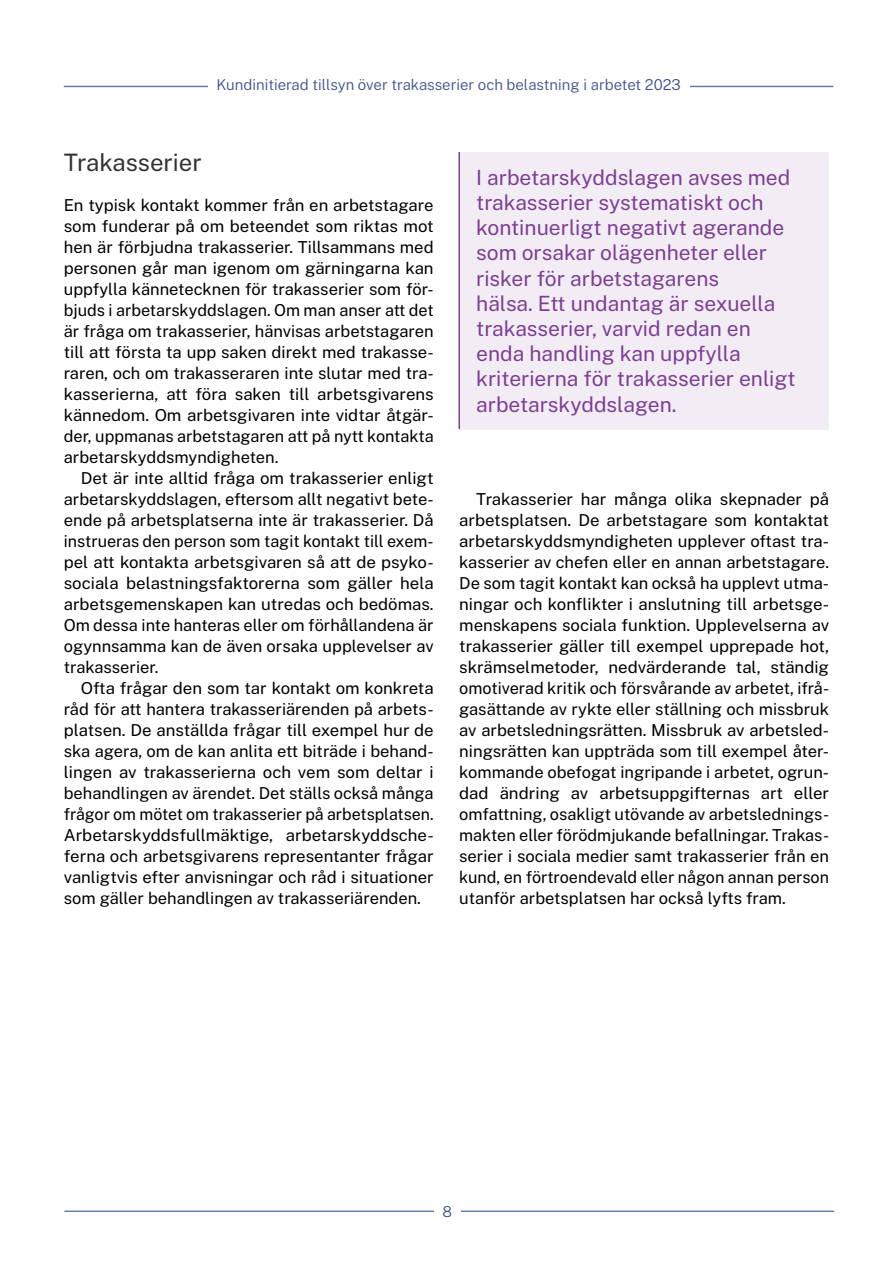
<style>
.page{position:relative;width:893px;height:1263px;background:#fff}
.page>*{position:absolute;margin:0;border:0;box-sizing:border-box;transform-origin:0 0}
.Väliotsikko{font:24px "Public Sans";color:#333}
.Nosto{font:21px/25.2px "Public Sans";color:#7d3f92}
.Leipis{font:16.5px/21px "Public Sans";color:#000;text-align:justify}
.Alkuleipis{font:16.5px/21px "Public Sans";color:#000;text-align:justify}
.t1{font:300 15px "Public Sans";color:#3e508a}
</style>
<div class="page">
<hr style="left:64px;top:86px;width:769px;height:1px;background:#6e7ca7">
<div style="left:208px;top:68px;width:481px;height:34px;background:#fff"></div>
<hr style="left:64px;top:1210px;width:770px;height:2px;background:#6e7ca7">
<div style="left:434px;top:1194px;width:26px;height:35px;background:#fff"></div>
<div style="left:459px;top:152px;width:370px;height:277px;background:#f2ecf4"></div>
<hr style="left:458px;top:152px;width:2px;height:277px;background:#7d3f92">
<p class="t1" style="left:216px;top:75px;width:466px">Kundinitierad tillsyn över trakasserier och belastning i arbetet 2023</p>
<h3 class="Väliotsikko" style="left:64px;top:145px;width:140px">Trakasserier</h3>
<p class="Alkuleipis" style="left:64px;top:194px;width:371px">En typisk kontakt kommer från en arbetstagare som funderar på om beteendet som riktas mot hen är förbjudna trakasserier. Tillsammans med personen går man igenom om gärningarna kan uppfylla kännetecknen för trakasserier som för&shy;bjuds i arbetarskyddslagen. Om man anser att det är fråga om trakasserier, hänvisas arbetstagaren till att första ta upp saken direkt med trakasse&shy;raren, och om trakasseraren inte slutar med tra&shy;kasserierna, att föra saken till arbetsgivarens kännedom. Om arbetsgivaren inte vidtar åtgär&shy;der, uppmanas arbetstagaren att på nytt kontakta arbetarskyddsmyndigheten.</p>
<p class="Leipis" style="left:64px;top:467px;width:371px;text-indent:17px">Det är inte alltid fråga om trakasserier enligt arbetarskyddslagen, eftersom allt negativt bete&shy;ende på arbetsplatserna inte är trakasserier. Då instrueras den person som tagit kontakt till exem&shy;pel att kontakta arbetsgivaren så att de psyko&shy;sociala belastningsfaktorerna som gäller hela arbetsgemenskapen kan utredas och bedömas.<br>Om dessa inte hanteras eller om förhållandena är ogynnsamma kan de även orsaka upplevelser av trakasserier.</p>
<p class="Leipis" style="left:64px;top:677px;width:371px;text-indent:17px">Ofta frågar den som tar kontakt om konkreta råd för att hantera trakasseriärenden på arbets&shy;platsen. De anställda frågar till exempel hur de ska agera, om de kan anlita ett biträde i behand&shy;lingen av trakasserierna och vem som deltar i behandlingen av ärendet. Det ställs också många frågor om mötet om trakasserier på arbetsplatsen.<br>Arbetarskyddsfullmäktige, arbetarskyddsche&shy;ferna och arbetsgivarens representanter frågar vanligtvis efter anvisningar och råd i situationer som gäller behandlingen av trakasseriärenden.</p>
<p class="Nosto" style="left:476px;top:163px;width:321px">I arbetarskyddslagen avses med trakasserier systematiskt och kontinuerligt negativt agerande som orsakar olägenheter eller risker för arbetstagarens<br>hälsa. Ett undantag är sexuella trakasserier, varvid redan en enda handling kan uppfylla kriterierna för trakasserier enligt arbetarskyddslagen.</p>
<p class="Leipis" style="left:459px;top:488px;width:372px;text-indent:17px">Trakasserier har många olika skepnader på arbetsplatsen. De arbetstagare som kontaktat arbetarskyddsmyndigheten upplever oftast tra&shy;kasserier av chefen eller en annan arbetstagare.<br>De som tagit kontakt kan också ha upplevt utma&shy;ningar och konflikter i anslutning till arbetsge&shy;menskapens sociala funktion. Upplevelserna av trakasserier gäller till exempel upprepade hot, skrämselmetoder, nedvärderande tal, ständig omotiverad kritik och försvårande av arbetet, ifrå&shy;gasättande av rykte eller ställning och missbruk av arbetsledningsrätten. Missbruk av arbetsled&shy;ningsrätten kan uppträda som till exempel åter&shy;kommande obefogat ingripande i arbetet, ogrun&shy;dad ändring av arbetsuppgifternas art eller omfattning, osakligt utövande av arbetslednings&shy;makten eller förödmjukande befallningar. Trakas&shy;serier i sociala medier samt trakasserier från en kund, en förtroendevald eller någon annan person utanför arbetsplatsen har också lyfts fram.</p>
<p class="t1" style="left:442px;top:1201px;width:11px">8</p>
</div>
